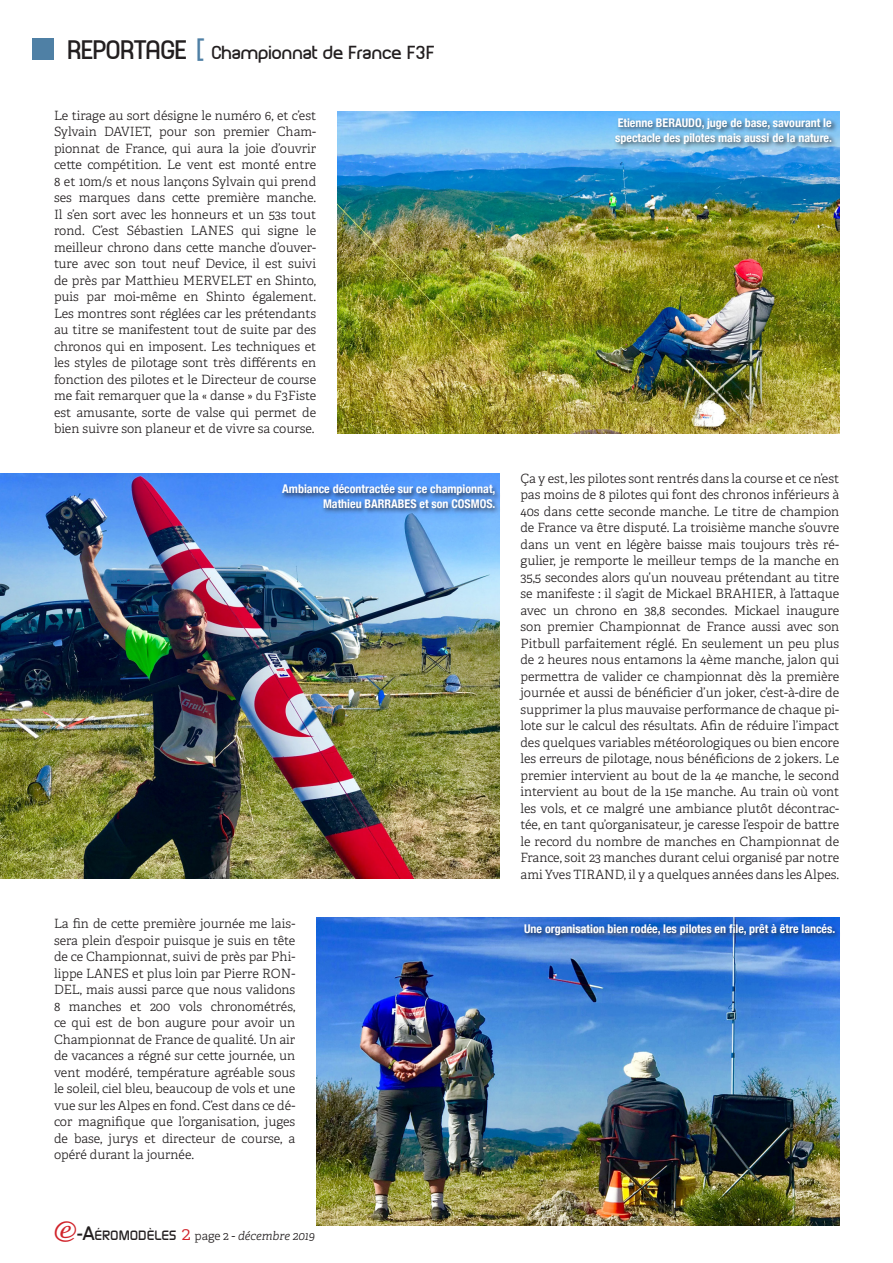
<style>
.page{position:relative;width:893px;height:1263px;background:#fff}
.page>*{position:absolute;margin:0;border:0;box-sizing:border-box;transform-origin:0 0}
.t1{font:18px "Planet Estyle";color:#231f20}
.par_e-aero{font:12.75px/16.5px "Adelle PE Lt";color:#231f20;text-align:justify}
.legende_photos_blanc{font:700 condensed 12px/14.4px "Helvetica Neue";color:#fff}
.t2{font:italic 12px "Adelle PE Lt";color:#231f20}
.s1{font-size:25.5px}
.s2{font-family:"Arrobatherapy";font-style:normal;font-size:31.5px;color:#d1232a}
.s3{font-family:"Digital";font-weight:500;font-style:normal;font-size:18.75px}
.s4{font-family:"Digital";font-weight:500;font-style:normal;font-size:13.2px}
.s5{font-style:normal;font-size:18.75px;color:#d1232a}
.s6{font-style:normal}
</style>
<div class="page">
<div style="left:33px;top:38px;width:21px;height:21px;background:#4f80a5"></div>
<img style="left:337px;top:112px;width:502px;height:321px">
<div style="left:613px;top:117px;width:225px;height:34px;background:#231f20;opacity:.75"></div>
<img style="left:317px;top:917px;width:522px;height:308px">
<img style="left:0;top:474px;width:499px;height:405px">
<div style="left:280px;top:483px;width:222px;height:31px;background:#231f20;opacity:.75"></div>
<div style="left:522px;top:922px;width:319px;height:20px;background:#231f20;opacity:.75"></div>
<p class="t1" style="left:68px;top:40px;width:369px"><span class="s1">REPORTAGE</span> <sup>[</sup> Championnat de France F3F</p>
<p class="par_e-aero" style="left:54px;top:106px;width:264px">Le tirage au sort désigne le numéro 6, et c’est Sylvain DAVIET, pour son premier Cham&shy;pionnat de France, qui aura la joie d’ouvrir cette compétition. Le vent est monté entre 8 et 10m/s et nous lançons Sylvain qui prend ses marques dans cette première manche.<br>Il s’en sort avec les honneurs et un 53s tout rond. C’est Sébastien LANES qui signe le meilleur chrono dans cette manche d’ouver&shy;ture avec son tout neuf Device, il est suivi de près par Matthieu MERVELET en Shinto, puis par moi-même en Shinto également.<br>Les montres sont réglées car les prétendants au titre se manifestent tout de suite par des chronos qui en imposent. Les techniques et les styles de pilotage sont très différents en fonction des pilotes et le Directeur de course me fait remarquer que la « danse » du F3Fiste est amusante, sorte de valse qui permet de bien suivre son planeur et de vivre sa course.</p>
<p class="legende_photos_blanc" style="left:282px;top:481px;width:215px;text-align:right">Ambiance décontractée sur ce championnat,<br>Mathieu BARRABES et son COSMOS.</p>
<p class="par_e-aero" style="left:54px;top:915px;width:243px">La fin de cette première journée me lais&shy;sera plein d’espoir puisque je suis en tête de ce Championnat, suivi de près par Phi&shy;lippe LANES et plus loin par Pierre RON-DEL, mais aussi parce que nous validons 8 manches et 200 vols chronométrés, ce qui est de bon augure pour avoir un Championnat de France de qualité. Un air de vacances a régné sur cette journée, un vent modéré, température agréable sous le soleil, ciel bleu, beaucoup de vols et une vue sur les Alpes en fond. C’est dans ce dé&shy;cor magnifique que l’organisation, juges de base, jurys et directeur de course, a opéré durant la journée.</p>
<p class="t2" style="left:54px;top:1227px;width:263px"><span class="s2">e</span><span class="s3">-</span><span class="s3">A</span><span class="s4">ÉROMODÈLES</span> <span class="s5">2</span> <span class="s6">page 2</span> - décembre 2019</p>
<p class="legende_photos_blanc" style="left:615px;top:115px;width:218px">Etienne BERAUDO, juge de base, savourant le spectacle des pilotes mais aussi de la nature.</p>
<p class="par_e-aero" style="left:520px;top:469px;width:320px">Ça y est, les pilotes sont rentrés dans la course et ce n’est pas moins de 8 pilotes qui font des chronos inférieurs à 40s dans cette seconde manche. Le titre de champion de France va être disputé. La troisième manche s’ouvre dans un vent en légère baisse mais toujours très ré&shy;gulier, je remporte le meilleur temps de la manche en 35,5 secondes alors qu’un nouveau prétendant au titre se manifeste : il s’agit de Mickael BRAHIER, à l’attaque avec un chrono en 38,8 secondes. Mickael inaugure son premier Championnat de France aussi avec son Pitbull parfaitement réglé. En seulement un peu plus de 2 heures nous entamons la 4ème manche, jalon qui permettra de valider ce championnat dès la première journée et aussi de bénéficier d’un joker, c’est-à-dire de supprimer la plus mauvaise performance de chaque pi&shy;lote sur le calcul des résultats. Afin de réduire l’impact des quelques variables météorologiques ou bien encore les erreurs de pilotage, nous bénéficions de 2 jokers. Le premier intervient au bout de la 4e manche, le second intervient au bout de la 15e manche. Au train où vont les vols, et ce malgré une ambiance plutôt décontrac&shy;tée, en tant qu’organisateur, je caresse l’espoir de battre le record du nombre de manches en Championnat de France, soit 23 manches durant celui organisé par notre ami Yves TIRAND, il y a quelques années dans les Alpes.</p>
<p class="legende_photos_blanc" style="left:524px;top:921px;width:313px">Une organisation bien rodée, les pilotes en file, prêt à être lancés.</p>
</div>
